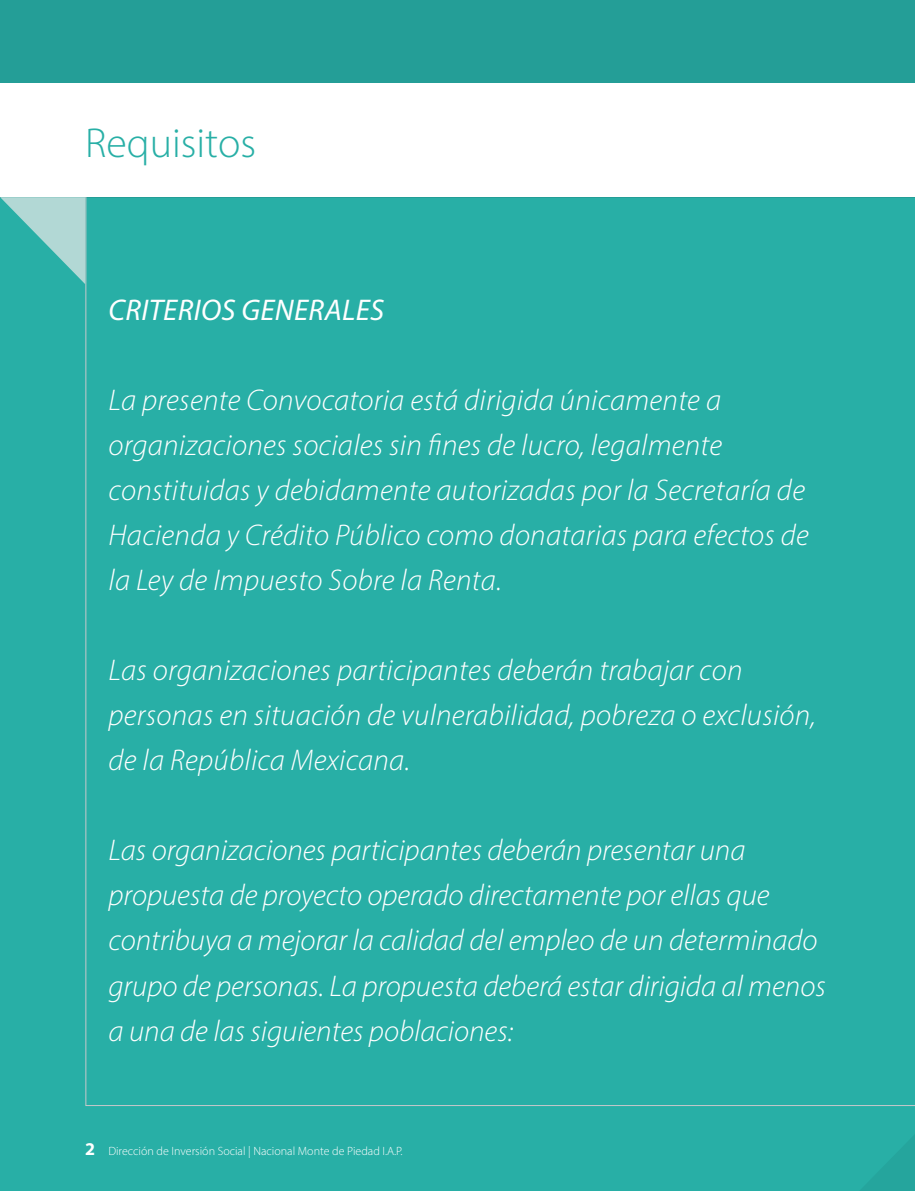
<style>
.page{position:relative;width:915px;height:1191px;background:#fff}
.page>*{position:absolute;margin:0;border:0;box-sizing:border-box;transform-origin:0 0}
.t1{font:300 42px "Myriad Pro";color:#28afa6}
.t2{font:italic 300 30px/45px "Myriad Pro";letter-spacing:.01em;color:#fff}
.t3{font:italic 30px "Myriad Pro";letter-spacing:.01em;color:#fff}
.t4{font:300 12px "Myriad Pro";color:#fff}
.s1{font-weight:700;font-size:18px}
</style>
<div class="page">
<div style="left:0;top:0;width:914px;height:1191px;background:#28afa6"></div>
<div style="left:0;top:0;width:914px;height:198px;background:#249e97"></div>
<div style="left:0;top:84px;width:914px;height:113px;background:#fff"></div>
<svg style="left:0;top:197px;width:85px;height:87px"></svg>
<h1 class="t1" style="left:85px;top:118px;width:172px">Requisitos</h1>
<p class="t3" style="left:108px;top:292px;width:277px">CRITERIOS GENERALES</p>
<p class="t2" style="left:108px;top:377px;width:701px">La presente Convocatoria está dirigida únicamente a organizaciones sociales sin fines de lucro, legalmente constituidas y debidamente autorizadas por la Secretaría de Hacienda y Crédito Público como donatarias para efectos de la Ley de Impuesto Sobre la Renta.</p>
<p class="t2" style="left:108px;top:647px;width:708px">Las organizaciones participantes deberán trabajar con personas en situación de vulnerabilidad, pobreza o exclusión, de la República Mexicana.</p>
<p class="t2" style="left:108px;top:827px;width:718px">Las organizaciones participantes deberán presentar una propuesta de proyecto operado directamente por ellas que contribuya a mejorar la calidad del empleo de un determinado grupo de personas. La propuesta deberá estar dirigida al menos a una de las siguientes poblaciones:</p>
<p class="t4" style="left:85px;top:1144px;width:319px"><span class="s1">2</span> Dirección de Inversión Social | Nacional Monte de Piedad I.A.P.</p>
</div>
